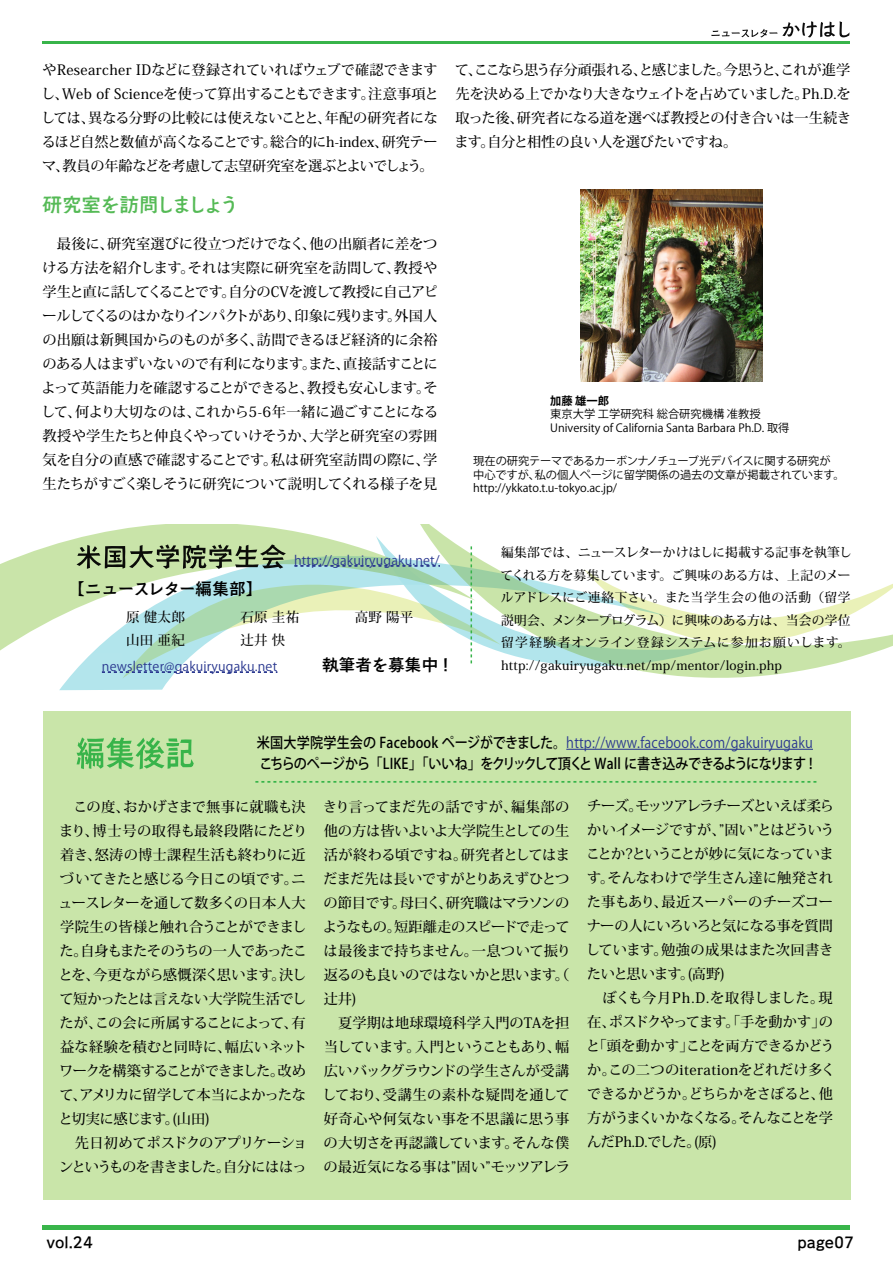
<style>
.page{position:relative;width:893px;height:1263px;background:#fff}
.page>*{position:absolute;margin:0;border:0;box-sizing:border-box;transform-origin:0 0}
.t1{font:19.5px "Aralet Std DB";letter-spacing:-.08em;color:#55ba56}
.t2{font:16.5px "Aralet Std DB";color:#000}
.t3{font:15px "Aralet Std DB";color:#000}
.t4{font:500 14.7px/20.7px "Koz Go Pro";letter-spacing:-.055em;color:#000;scale:.89 1}
.t5{font:500 14.25px/24px "Koz Min Pro";letter-spacing:-.025em;color:#000;text-align:justify}
.t6{font:500 14.25px/24px "Koz Min Pro";letter-spacing:-.005em;color:#000}
.t7{font:500 13.5px "Koz Min Pro";letter-spacing:.02em;color:#000}
.t8{font:500 12.75px/22.5px "Koz Min Pro";letter-spacing:.02em;color:#000;text-align:justify}
.t9{font:12.75px "Koz Go Pro";letter-spacing:.015em;color:#2b3990}
.t10{font:11.25px/13.5px "Koz Go Pro";color:#000}
.t11{font:700 11.25px "Koz Go Pro";color:#000}
.s1{font-weight:400;color:#2b3990}
</style>
<div class="page">
<svg style="left:59px;top:669px;width:111px;height:21px"></svg>
<svg style="left:0;top:524px;width:316px;height:127px;fill:#c9e4a9"></svg>
<svg style="left:77px;top:536px;width:816px;height:143px"></svg>
<div style="left:43px;top:711px;width:807px;height:488px;background:#c9e5a9"></div>
<svg style="left:77px;top:737px;width:117px;height:32px"></svg>
<svg style="left:255px;top:781px;width:561px;height:2px"></svg>
<hr style="left:566px;top:749px;width:247px;height:1px;background:#2b3990">
<img style="left:580px;top:189px;width:182px;height:192px">
<div style="left:43px;top:1225px;width:807px;height:5px;background:#39b54a"></div>
<hr style="left:43px;top:41px;width:807px;height:3px;background:#38b44a">
<svg style="left:711px;top:21px;width:138px;height:16px"></svg>
<p class="t5" style="left:41px;top:57px;width:399px">やResearcher IDなどに登録されていればウェブで確認できますし、Web of Scienceを使って算出することもできます。注意事項としては、異なる分野の比較には使えないことと、年配の研究者になるほど自然と数値が高くなることです。総合的にh-index、研究テーマ、教員の年齢などを考慮して志望研究室を選ぶとよいでしょう。</p>
<h1 class="t1" style="left:43px;top:191px;width:198px">研究室を訪問しましょう</h1>
<p class="t5" style="left:41px;top:231px;width:399px">　最後に、研究室選びに役立つだけでなく、他の出願者に差をつける方法を紹介します。それは実際に研究室を訪問して、教授や学生と直に話してくることです。自分のCVを渡して教授に自己アピールしてくるのはかなりインパクトがあり、印象に残ります。外国人の出願は新興国からのものが多く、訪問できるほど経済的に余裕のある人はまずいないので有利になります。また、直接話すことによって英語能力を確認することができると、教授も安心します。そして、何より大切なのは、これから5-6年一緒に過ごすことになる教授や学生たちと仲良くやっていけそうか、大学と研究室の雰囲気を自分の直感で確認することです。私は研究室訪問の際に、学生たちがすごく楽しそうに研究について説明してくれる様子を見</p>
<p class="t5" style="left:455px;top:57px;width:398px">て、ここなら思う存分頑張れる、と感じました。今思うと、これが進学先を決める上でかなり大きなウェイトを占めていました。Ph.D.を取った後、研究者になる道を選べば教授との付き合いは一生続きます。自分と相性の良い人を選びたいですね。</p>
<p class="t11" style="left:550px;top:393px;width:60px">加藤 雄一郎</p>
<p class="t10" style="left:550px;top:407px;width:241px">東京大学 工学研究科 総合研究機構 准教授<br>University of California Santa Barbara Ph.D. 取得</p>
<p class="t10" style="left:473px;top:455px;width:373px">現在の研究テーマであるカーボンナノチューブ光デバイスに関する研究が中心ですが、私の個人ページに留学関係の過去の文章が掲載されています。http://ykkato.t.u-tokyo.ac.jp/</p>
<p class="t2" style="left:69px;top:578px;width:194px">【ニュースレター編集部】</p>
<p class="t9" style="left:294px;top:552px;width:147px">http://gakuiryugaku.net/</p>
<p class="t7" style="left:126px;top:607px;width:60px">原 健太郎</p>
<p class="t7" style="left:240px;top:607px;width:60px">石原 圭祐</p>
<p class="t7" style="left:355px;top:607px;width:60px">高野 陽平</p>
<p class="t7" style="left:126px;top:630px;width:60px">山田 亜紀</p>
<p class="t7" style="left:240px;top:630px;width:46px">辻井 快</p>
<p class="t9" style="left:102px;top:658px;width:177px">newsletter@gakuiryugaku.net</p>
<p class="t2" style="left:322px;top:653px;width:128px">執筆者を募集中 !</p>
<p class="t8" style="left:500px;top:541px;width:353px">編集部では、ニュースレターかけはしに掲載する記事を執筆してくれる方を募集しています。ご興味のある方は、上記のメールアドレスにご連絡下さい。また当学生会の他の活動（留学説明会、メンタープログラム）に興味のある方は、当会の学位留学経験者オンライン登録システムに参加お願いします。http://gakuiryugaku.net/mp/mentor/login.php</p>
<p class="t4" style="left:257px;top:733px;width:626px">米国大学院学生会の Facebook ページができました。<span class="s1">http://www.facebook.com/gakuiryugaku</span>こちらのページから「LIKE」「いいね」をクリックして頂くと Wall に書き込みできるようになります !</p>
<p class="t5" style="left:58px;top:794px;width:250px;text-align:left">　この度、おかげさまで無事に就職も決まり、博士号の取得も最終段階にたどり着き、怒涛の博士課程生活も終わりに近づいてきたと感じる今日この頃です。ニュースレターを通して数多くの日本人大学院生の皆様と触れ合うことができました。自身もまたそのうちの一人であったことを、今更ながら感慨深く思います。決して短かったとは言えない大学院生活でしたが、この会に所属することによって、有益な経験を積むと同時に、幅広いネットワークを構築することができました。改めて、アメリカに留学して本当によかったなと切実に感じます。(山田)<br>　先日初めてポスドクのアプリケーションというものを書きました。自分にははっ</p>
<p class="t6" style="left:322px;top:794px;width:250px">きり言ってまだ先の話ですが、編集部の他の方は皆いよいよ大学院生としての生活が終わる頃ですね。研究者としてはまだまだ先は長いですがとりあえずひとつの節目です。母曰く、研究職はマラソンのようなもの。短距離走のスピードで走っては最後まで持ちません。一息ついて振り返るのも良いのではないかと思います。（辻井)<br>　夏学期は地球環境科学入門のTAを担当しています。入門ということもあり、幅広いバックグラウンドの学生さんが受講しており、受講生の素朴な疑問を通して好奇心や何気ない事を不思議に思う事の大切さを再認識しています。そんな僕の最近気になる事は”固い”モッツアレラ</p>
<p class="t5" style="left:586px;top:794px;width:251px;text-align:left">チーズ。モッツアレラチーズといえば柔らかいイメージですが、”固い”とはどういうことか?ということが妙に気になっています。そんなわけで学生さん達に触発された事もあり、最近スーパーのチーズコーナーの人にいろいろと気になる事を質問しています。勉強の成果はまた次回書きたいと思います。(高野)<br>　ぼくも今月Ph.D.を取得しました。現在、ポスドクやってます。「手を動かす」のと「頭を動かす」ことを両方できるかどうか。この二つのiterationをどれだけ多くできるかどうか。どちらかをさぼると、他方がうまくいかなくなる。そんなことを学んだPh.D.でした。(原)</p>
<p class="t3" style="left:46px;top:1232px;width:48px">vol.24</p>
<p class="t3" style="left:797px;top:1232px;width:58px">page07</p>
</div>
